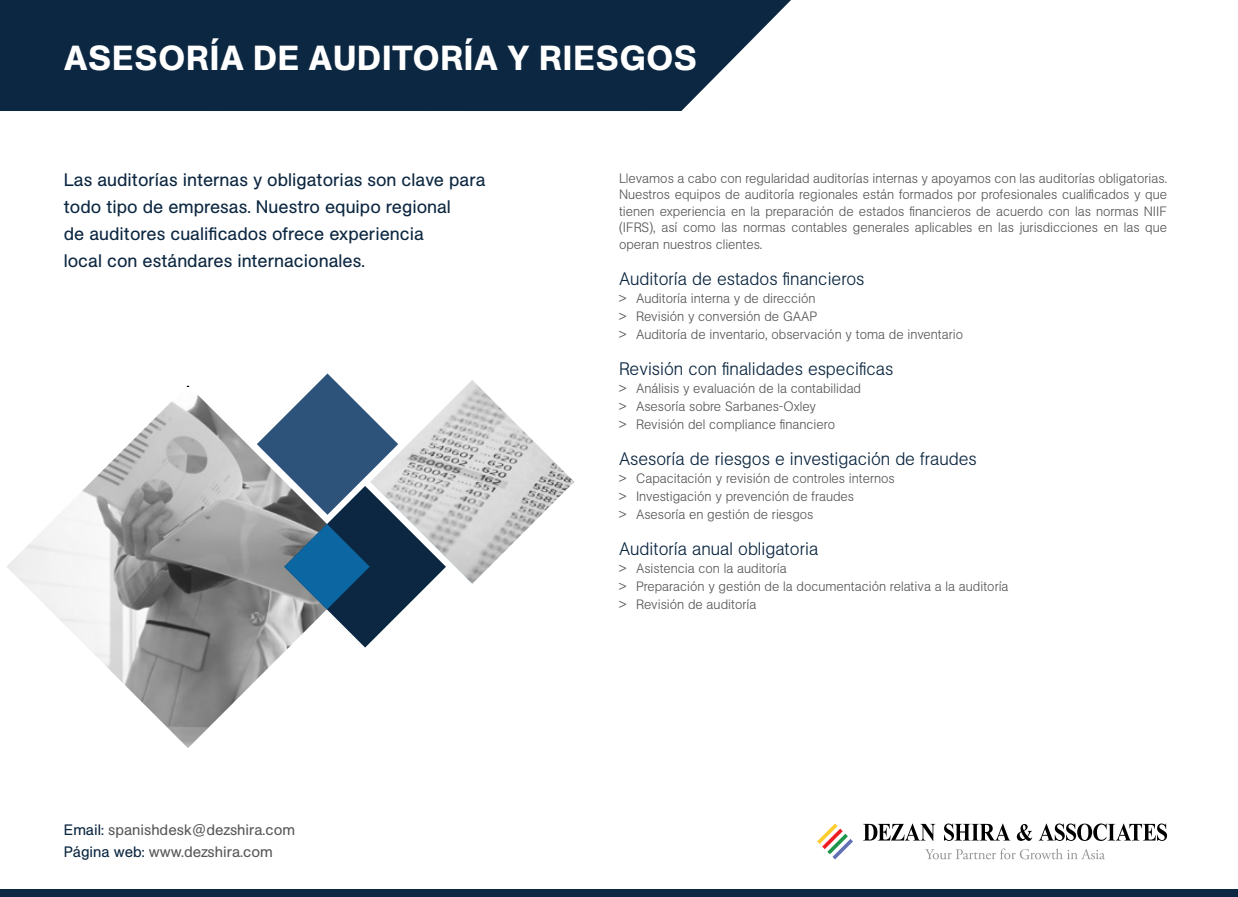
<style>
.page{position:relative;width:1238px;height:897px;background:#fff}
.page>*{position:absolute;margin:0;border:0;box-sizing:border-box;transform-origin:0 0}
.t1{font:500 34.5px "Unlimited Sans";letter-spacing:.025em;color:#fff}
.t2{font:18px/27px "Unlimited Sans";color:#0c2741}
.t3{font:300 18px "Unlimited Sans";color:#0c2741}
.t4{font:15px/22.5px "Unlimited Sans";color:#59595b}
.t5{font:300 13.5px/18px "Unlimited Sans";color:#58595b}
.s1{color:#0c2741}
</style>
<div class="page">
<svg style="left:6px;top:385px;width:282px;height:363px"></svg>
<div style="left:0;top:0;width:791px;height:111px;background:#0c2741"></div>
<svg style="left:257px;top:373px;width:317px;height:275px"></svg>
<svg style="left:863px;top:824px;width:72px;height:17px"></svg>
<svg style="left:944px;top:824px;width:66px;height:17px"></svg>
<svg style="left:1016px;top:824px;width:16px;height:17px"></svg>
<svg style="left:1038px;top:824px;width:129px;height:17px"></svg>
<svg style="left:817px;top:823px;width:36px;height:36px"></svg>
<svg style="left:925px;top:848px;width:180px;height:11px"></svg>
<div style="left:0;top:890px;width:1238px;height:7px;background:#0c2741"></div>
<h1 class="t1" style="left:64px;top:32px;width:634px">ASESORÍA DE AUDITORÍA Y RIESGOS</h1>
<h2 class="t2" style="left:64px;top:166px;width:423px">Las auditorías internas y obligatorias son clave para todo tipo de empresas. Nuestro equipo regional<br>de auditores cualificados ofrece experiencia<br>local con estándares internacionales.</h2>
<p class="t4" style="left:64px;top:818px;width:233px"><span class="s1">Email:</span> spanishdesk@dezshira.com<br><span class="s1">Página web:</span> www.dezshira.com</p>
<p class="t5" style="left:619px;top:169px;width:549px;line-height:16.5px;text-align:justify">Llevamos a cabo con regularidad auditorías internas y apoyamos con las auditorías obligatorias.<br>Nuestros equipos de auditoría regionales están formados por profesionales cualificados y que tienen experiencia en la preparación de estados financieros de acuerdo con las normas NIIF (IFRS), así como las normas contables generales aplicables en las jurisdicciones en las que operan nuestros clientes.</p>
<h2 class="t3" style="left:619px;top:266px;width:247px">Auditoría de estados financieros</h2>
<p class="t5" style="left:619px;top:289px;width:346px">&gt; Auditoría interna y de dirección<br>&gt; Revisión y conversión de GAAP<br>&gt; Auditoría de inventario, observación y toma de inventario</p>
<h2 class="t3" style="left:619px;top:356px;width:276px">Revisión con finalidades especificas</h2>
<p class="t5" style="left:619px;top:379px;width:244px">&gt; Análisis y evaluación de la contabilidad &gt; Asesoría sobre Sarbanes-Oxley<br>&gt; Revisión del compliance financiero</p>
<h2 class="t3" style="left:619px;top:446px;width:359px">Asesoría de riesgos e investigación de fraudes</h2>
<p class="t5" style="left:619px;top:469px;width:277px">&gt; Capacitación y revisión de controles internos &gt; Investigación y prevención de fraudes<br>&gt; Asesoría en gestión de riesgos</p>
<h2 class="t3" style="left:619px;top:536px;width:201px">Auditoría anual obligatoria</h2>
<p class="t5" style="left:619px;top:559px;width:391px">&gt; Asistencia con la auditoría<br>&gt; Preparación y gestión de la documentación relativa a la auditoría &gt; Revisión de auditoría</p>
</div>
